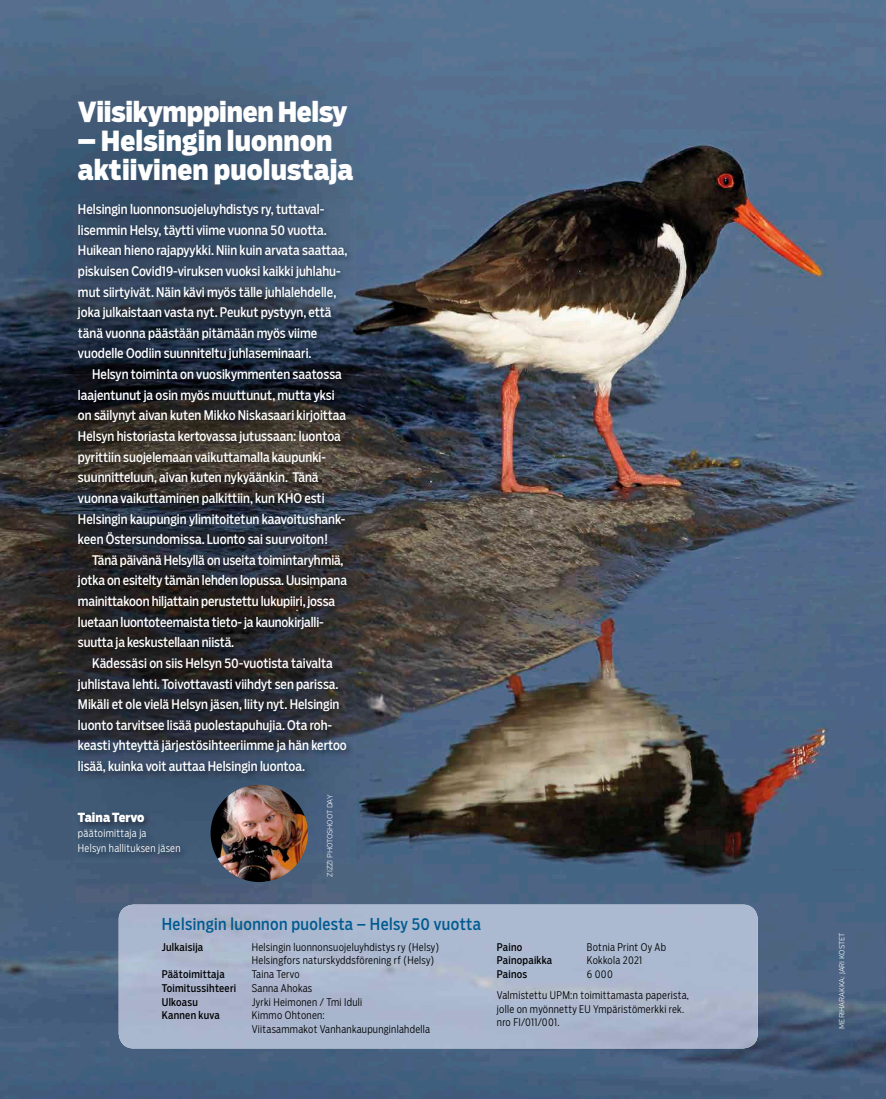
<style>
.page{position:relative;width:886px;height:1099px;background:#fff}
.page>*{position:absolute;margin:0;border:0;box-sizing:border-box;transform-origin:0 0}
.t1{font:900 27.5px/28.8px "Salvo Sans Cond";letter-spacing:.005em;color:#fff}
.t2{font:16.25px "Salvo Sans Cond";letter-spacing:.025em;color:#005a90}
.t3{font:13.12px/20.6px "Salvo Sans Cond";color:#fff}
.t4{font:900 12.5px "Salvo Sans Cond";letter-spacing:.005em;color:#fff}
.t5{font:300 10.5px/13.8px "Salvo Sans Cond";letter-spacing:.025em;color:#000}
.t6{font:10.5px "Salvo Sans Cond";letter-spacing:.025em;color:#000}
.t7{font:300 10.5px/15px "Salvo Sans Cond";letter-spacing:.025em;color:#fff}
.t8{font:300 7.5px "Verb";letter-spacing:-.015em;color:#fff}
</style>
<div class="page">
<img style="left:0;top:0;width:886px;height:1098px">
<img style="left:74px;top:200px;width:282px;height:662px">
<img style="left:119px;top:904px;width:639px;height:144px">
<img style="left:211px;top:784px;width:97px;height:98px;border-radius:49px">
<h1 class="t1" style="left:78px;top:98px;width:271px">Viisikymppinen Helsy</h1>
<h1 class="t1" style="left:78px;top:127px;width:277px">– Helsingin luonnon aktiivinen puolustaja</h1>
<p class="t3" style="left:78px;top:199px;width:271px">Helsingin luonnonsuojeluyhdistys ry, tuttaval&shy;lisemmin Helsy, täytti viime vuonna 50 vuotta.<br>Huikean hieno rajapyykki. Niin kuin arvata saattaa, piskuisen Covid19-viruksen vuoksi kaikki juhlahu&shy;mut siirtyivät. Näin kävi myös tälle juhlalehdelle, joka julkaistaan vasta nyt. Peukut pystyyn, että tänä vuonna päästään pitämään myös viime vuodelle Oodiin suunniteltu juhlaseminaari.</p>
<p class="t3" style="left:78px;top:364px;width:270px;text-indent:14px">Helsyn toiminta on vuosikymmenten saatossa laajentunut ja osin myös muuttunut, mutta yksi on säilynyt aivan kuten Mikko Niskasaari kirjoittaa Helsyn historiasta kertovassa jutussaan: luontoa pyrittiin suojelemaan vaikuttamalla kaupunki&shy;suunnitteluun, aivan kuten nykyäänkin. Tänä vuonna vaikuttaminen palkittiin, kun KHO esti Helsingin kaupungin ylimitoitetun kaavoitushank&shy;keen Östersundomissa. Luonto sai suurvoiton!</p>
<p class="t3" style="left:78px;top:549px;width:270px;text-indent:14px">Tänä päivänä Helsyllä on useita toimintaryhmiä, jotka on esitelty tämän lehden lopussa. Uusimpana mainittakoon hiljattain perustettu lukupiiri, jossa luetaan luontoteemaista tieto- ja kaunokirjalli&shy;suutta ja keskustellaan niistä.</p>
<p class="t3" style="left:78px;top:652px;width:270px;text-indent:14px">Kädessäsi on siis Helsyn 50-vuotista taivalta juhlistava lehti. Toivottavasti viihdyt sen parissa.<br>Mikäli et ole vielä Helsyn jäsen, liity nyt. Helsingin luonto tarvitsee lisää puolestapuhujia. Ota roh&shy;keasti yhteyttä järjestösihteeriimme ja hän kertoo lisää, kuinka voit auttaa Helsingin luontoa.</p>
<p class="t4" style="left:78px;top:808px;width:68px">Taina Tervo</p>
<p class="t7" style="left:78px;top:825px;width:104px">päätoimittaja ja<br>Helsyn hallituksen jäsen</p>
<p class="t8" style="left:325px;top:876px;width:83px;rotate:-90deg">ZIZZI PHOTOSHOOT DAY</p>
<p class="t2" style="left:162px;top:912px;width:321px">Helsingin luonnon puolesta – Helsy 50 vuotta</p>
<p class="t6" style="left:162px;top:939px;width:43px">Julkaisija</p>
<p class="t5" style="left:252px;top:939px;width:189px">Helsingin luonnonsuojeluyhdistys ry (Helsy)<br>Helsingfors naturskyddsförening rf (Helsy)</p>
<p class="t6" style="left:162px;top:967px;width:64px">Päätoimittaja</p>
<p class="t5" style="left:252px;top:967px;width:49px">Taina Tervo</p>
<p class="t6" style="left:162px;top:980px;width:76px">Toimitussihteeri</p>
<p class="t5" style="left:252px;top:980px;width:62px">Sanna Ahokas</p>
<p class="t6" style="left:162px;top:994px;width:38px">Ulkoasu</p>
<p class="t5" style="left:252px;top:994px;width:112px">Jyrki Heimonen / Tmi Iduli</p>
<p class="t6" style="left:162px;top:1008px;width:59px">Kannen kuva</p>
<p class="t5" style="left:252px;top:1008px;width:180px">Kimmo Ohtonen:<br>Viitasammakot Vanhankaupunginlahdella</p>
<p class="t6" style="left:497px;top:939px;width:27px">Paino</p>
<p class="t5" style="left:587px;top:939px;width:81px">Botnia Print Oy Ab</p>
<p class="t6" style="left:497px;top:953px;width:57px">Painopaikka</p>
<p class="t5" style="left:587px;top:953px;width:57px">Kokkola 2021</p>
<p class="t6" style="left:497px;top:967px;width:32px">Painos</p>
<p class="t5" style="left:497px;top:963px;width:194px;line-height:20.9px;text-indent:90px">6 000<br>Valmistettu UPM:n toimittamasta paperista,</p>
<p class="t5" style="left:497px;top:1001px;width:189px">jolle on myönnetty EU Ympäristömerkki rek. nro FI/011/001.</p>
<p class="t8" style="left:837px;top:1028px;width:97px;rotate:-90deg">MERIHARAKKA: JARI KOSTET</p>
</div>
